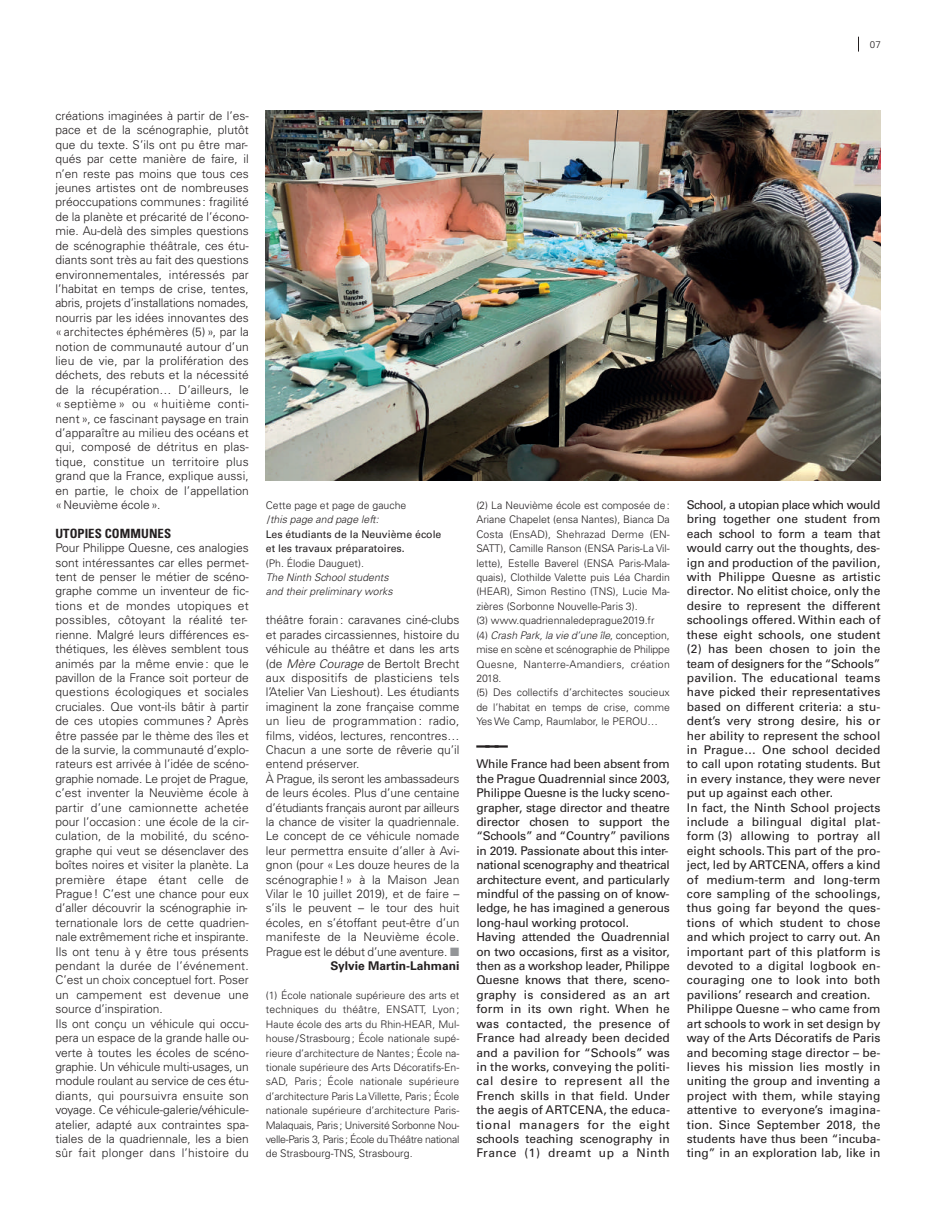
<style>
.page{position:relative;width:935px;height:1212px;background:#fff}
.page>*{position:absolute;margin:0;border:0;box-sizing:border-box;transform-origin:0 0}
.t1{font:13.2px "Univers LT Pro 85 X Black";color:#231f20}
.t2{font:700 condensed 12.75px "Univers LT Pro";letter-spacing:.005em;color:#231f20}
.t3{font:300 12px/14.4px "Univers LT Pro 45";color:#231f20}
.t4{font:12px/14.4px "Univers LT Pro 55 Roman";color:#231f20}
.t5{font:700 12px "Univers LT Pro 65";color:#231f20}
.t6{font:300 10.5px/14.4px "Univers LT Pro 45";color:#231f20}
.t7{font:10.5px/14.4px "Univers LT Pro 55 Roman";color:#231f20}
.t8{font:italic 300 10.5px/14.4px "Univers LT Pro 45";color:#231f20}
.t9{font:300 9.75px "Univers LT Pro 45";color:#231f20}
.s1{font-style:italic}
.s2{color:#939598}
</style>
<div class="page">
<svg style="left:858px;top:37px;width:1px;height:15px"></svg>
<img style="left:266px;top:111px;width:614px;height:369px">
<p class="t9" style="left:870px;top:41px;width:12px">07</p>
<p class="t3" style="left:55px;top:110px;width:195px;text-align:justify">créations imaginées à partir de l’es&shy;pace et de la scénographie, plutôt que du texte. S’ils ont pu être mar&shy;qués par cette manière de faire, il n’en reste pas moins que tous ces jeunes artistes ont de nombreuses préoccupations communes : fragilité de la planète et précarité de l’écono&shy;mie. Au-delà des simples questions de scénographie théâtrale, ces étu&shy;diants sont très au fait des questions environnementales, intéressés par l’habitat en temps de crise, tentes, abris, projets d’installations nomades, nourris par les idées innovantes des « architectes éphémères (5) », par la notion de communauté autour d’un lieu de vie, par la prolifération des déchets, des rebuts et la nécessité de la récupération… D’ailleurs, le « septième » ou « huitième conti&shy;nent », ce fascinant paysage en train d’apparaître au milieu des océans et qui, composé de détritus en plas&shy;tique, constitue un territoire plus grand que la France, explique aussi, en partie, le choix de l’appellation «Neuvième école».</p>
<p class="t2" style="left:55px;top:528px;width:117px">UTOPIES COMMUNES</p>
<p class="t3" style="left:55px;top:542px;width:195px">Pour Philippe Quesne, ces analogies sont intéressantes car elles permet&shy;tent de penser le métier de scéno&shy;graphe comme un inventeur de fic&shy;tions et de mondes utopiques et possibles, côtoyant la réalité ter&shy;rienne. Malgré leurs différences es&shy;thétiques, les élèves semblent tous animés par la même envie: que le pavillon de la France soit porteur de questions écologiques et sociales cruciales. Que vont-ils bâtir à partir de ces utopies communes ? Après être passée par le thème des îles et de la survie, la communauté d’explo&shy;rateurs est arrivée à l’idée de scéno&shy;graphie nomade. Le projet de Prague, c’est inventer la Neuvième école à partir d’une camionnette achetée pour l’occasion: une école de la cir&shy;culation, de la mobilité, du scéno&shy;graphe qui veut se désenclaver des boîtes noires et visiter la planète. La première étape étant celle de Prague! C’est une chance pour eux d’aller découvrir la scénographie in&shy;ternationale lors de cette quadrien&shy;nale extrêmement riche et inspirante.<br>Ils ont tenu à y être tous présents pendant la durée de l’événement.<br>C’est un choix conceptuel fort. Poser un campement est devenue une source d’inspiration.<br>Ils ont conçu un véhicule qui occu&shy;pera un espace de la grande halle ou&shy;verte à toutes les écoles de scéno&shy;graphie. Un véhicule multi-usages, un module roulant au service de ces étu&shy;diants, qui poursuivra ensuite son voyage. Ce véhicule-galerie/véhicule&shy;atelier, adapté aux contraintes spa&shy;tiales de la quadriennale, les a bien sûr fait plonger dans l’histoire du</p>
<p class="t6" style="left:266px;top:499px;width:142px">Cette page et page de gauche /<span class="s1">this page and page left:</span></p>
<p class="t7" style="left:266px;top:528px;width:177px">Les étudiants de la Neuvième école et les travaux préparatoires.</p>
<p class="t6" style="left:266px;top:556px;width:100px">(Ph. Élodie Dauguet).</p>
<p class="t8" style="left:266px;top:571px;width:128px">The Ninth School students and their preliminary works</p>
<p class="t3" style="left:266px;top:614px;width:195px">théâtre forain: caravanes ciné-clubs et parades circassiennes, histoire du véhicule au théâtre et dans les arts (de <span class="s1">Mère Courage</span> de Bertolt Brecht aux dispositifs de plasticiens tels l’Atelier Van Lieshout). Les étudiants imaginent la zone française comme un lieu de programmation : radio, films, vidéos, lectures, rencontres… Chacun a une sorte de rêverie qu’il entend préserver.<br>À Prague, ils seront les ambassadeurs de leurs écoles. Plus d’une centaine d’étudiants français auront par ailleurs la chance de visiter la quadriennale.<br>Le concept de ce véhicule nomade leur permettra ensuite d’aller à Avi&shy;gnon (pour «Les douze heures de la scénographie!» à la Maison Jean Vilar le 10 juillet 2019), et de faire – s’ils le peuvent – le tour des huit écoles, en s’étoffant peut-être d’un manifeste de la Neuvième école.<br>Prague est le début d’une aventure. <span class="s2">■</span></p>
<p class="t5" style="left:330px;top:961px;width:130px">Sylvie Martin-Lahmani</p>
<p class="t6" style="left:266px;top:988px;width:195px;text-align:justify">(1) École nationale supérieure des arts et techniques du théâtre, ENSATT, Lyon ; Haute école des arts du Rhin-HEAR, Mul&shy;house/Strasbourg; École nationale supé&shy;rieure d’architecture de Nantes; École na&shy;tionale supérieure des Arts Décoratifs-En&shy;sAD, Paris ; École nationale supérieure d’architecture Paris La Villette, Paris; École nationale supérieure d’architecture Paris-Malaquais, Paris; Université Sorbonne Nou&shy;velle-Paris 3, Paris; École duThéâtre national de Strasbourg-TNS, Strasbourg.</p>
<p class="t6" style="left:476px;top:499px;width:195px">(2) La Neuvième école est composée de:<br>Ariane Chapelet (ensa Nantes), Bianca Da Costa (EnsAD), Shehrazad Derme (EN-SATT), Camille Ranson (ENSA Paris-La Vil&shy;lette), Estelle Baverel (ENSA Paris-Mala&shy;quais), Clothilde Valette puis Léa Chardin (HEAR), Simon Restino (TNS), Lucie Ma&shy;zières (Sorbonne Nouvelle-Paris 3).<br>(3) www.quadriennaledeprague2019.fr<br>(4) <span class="s1">Crash Park, la vie d’une île</span>, conception, mise en scène et scénographie de Philippe Quesne, Nanterre-Amandiers, création 2018.<br>(5) Des collectifs d’architectes soucieux de l’habitat en temps de crise, comme Yes We Camp, Raumlabor, le PEROU…</p>
<p class="t1" style="left:476px;top:740px;width:33px">———</p>
<p class="t4" style="left:476px;top:758px;width:195px">While France had been absent from the Prague Quadrennial since 2003, Philippe Quesne is the lucky sceno&shy;grapher, stage director and theatre director chosen to support the “Schools” and “Country” pavilions in 2019. Passionate about this inter&shy;national scenography and theatrical architecture event, and particularly mindful of the passing on of know&shy;ledge, he has imagined a generous long-haul working protocol.<br>Having attended the Quadrennial on two occasions, first as a visitor, then as a workshop leader, Philippe Quesne knows that there, sceno&shy;graphy is considered as an art form in its own right. When he was contacted, the presence of France had already been decided and a pavilion for “Schools” was in the works, conveying the politi&shy;cal desire to represent all the French skills in that field. Under the aegis of ARTCENA, the educa&shy;tional managers for the eight schools teaching scenography in France (1) dreamt up a Ninth</p>
<p class="t4" style="left:687px;top:498px;width:195px">School, a utopian place which would bring together one student from each school to form a team that would carry out the thoughts, des&shy;ign and production of the pavilion, with Philippe Quesne as artistic director. No elitist choice, only the desire to represent the different schoolings offered. Within each of these eight schools, one student (2) has been chosen to join the team of designers for the “Schools” pavilion. The educational teams have picked their representatives based on different criteria: a stu&shy;dent’s very strong desire, his or her ability to represent the school in Prague… One school decided to call upon rotating students. But in every instance, they were never put up against each other.<br>In fact, the Ninth School projects include a bilingual digital plat&shy;form (3) allowing to portray all eight schools.This part of the pro&shy;ject, led by ARTCENA, offers a kind of medium-term and long-term core sampling of the schoolings, thus going far beyond the ques&shy;tions of which student to chose and which project to carry out. An important part of this platform is devoted to a digital logbook en&shy;couraging one to look into both pavilions’ research and creation.<br>Philippe Quesne – who came from art schools to work in set design by way of the Arts Décoratifs de Paris and becoming stage director – be&shy;lieves his mission lies mostly in uniting the group and inventing a project with them, while staying attentive to everyone’s imagina&shy;tion. Since September 2018, the students have thus been “incuba&shy;ting” in an exploration lab, like in</p>
</div>
